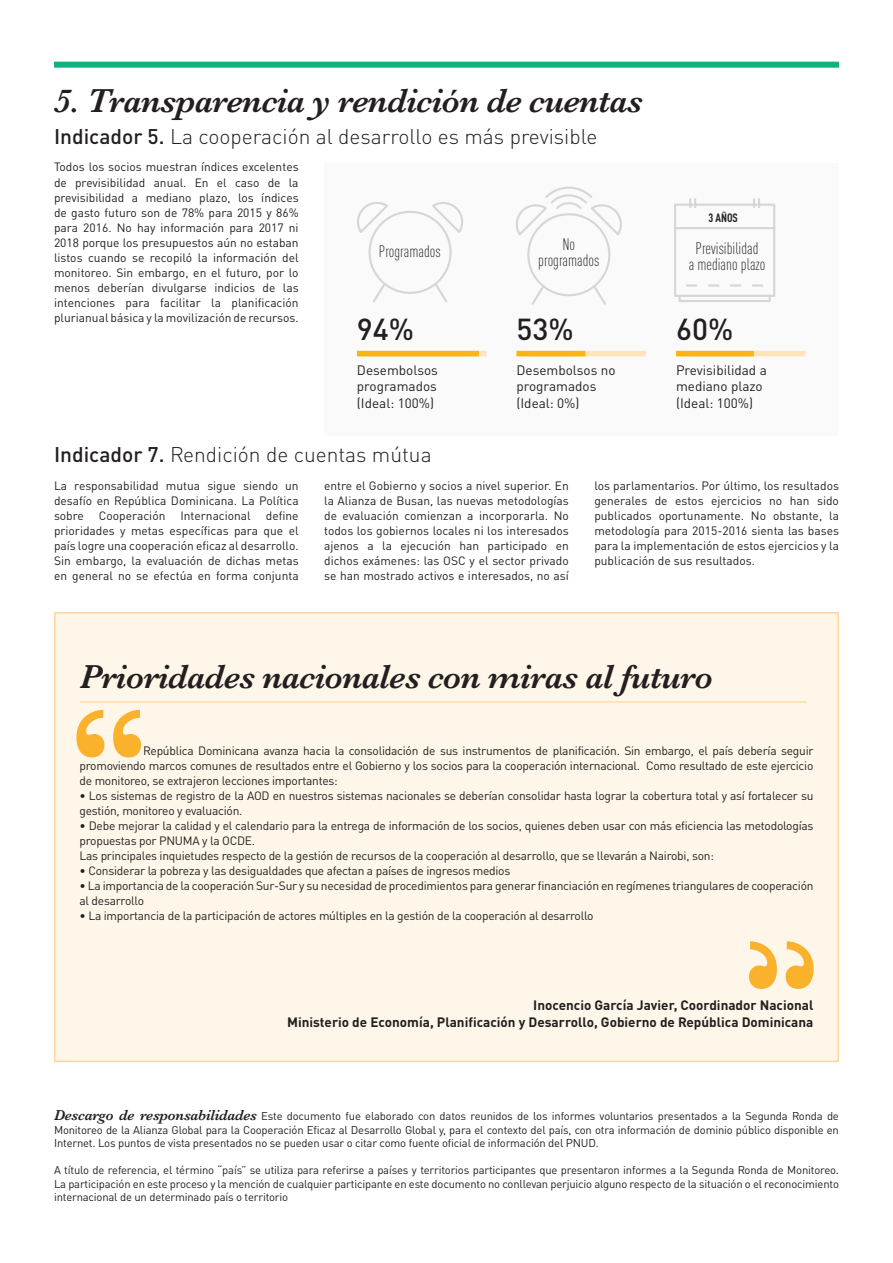
<style>
.page{position:relative;width:893px;height:1263px;background:#fff}
.page>*{position:absolute;margin:0;border:0;box-sizing:border-box;transform-origin:0 0}
.t1{font:700 136.8px "Baskerville";color:#fab22d}
.t2{font:italic 600 34.5px "Baskerville";letter-spacing:-.02em;color:#231f20}
.t3{font:500 30px "DIN Pro";color:#231f20}
.t4{font:300 21px "DIN Pro";color:#231f20}
.t5{font:300 condensed 16.5px/16.5px "DIN Pro";color:#231f20;text-align:center}
.t6{font:700 13.5px "DIN Pro";color:#231f20}
.t7{font:13.5px/16.5px "DIN Pro";color:#231f20}
.t8{font:12px/15px "DIN Pro";letter-spacing:-.02em;color:#231f20;text-align:justify}
.t9{font:12px "DIN Pro";color:#231f20}
.t10{font:700 condensed 12px "DIN Pro";color:#231f20}
.t11{font:11.25px/13.5px "DIN Pro";letter-spacing:-.015em;color:#231f20;text-align:justify}
.s1{font-weight:500}
.s2{font-family:"Baskerville";font-weight:600;font-style:italic;font-size:15px}
</style>
<div class="page">
<div style="left:54px;top:612px;width:785px;height:450px;background:#fef6e9;border:2px solid #fed79d"></div>
<hr style="left:80px;top:701px;width:727px;height:2px;background:#fed79d">
<div style="left:54px;top:62px;width:785px;height:6px;background:#0fb17e"></div>
<div style="left:324px;top:163px;width:515px;height:273px;background:#fafafb"></div>
<div style="left:516px;top:351px;width:130px;height:5px;background:#fee5b8"></div>
<div style="left:516px;top:351px;width:69px;height:5px;background:#fbb416"></div>
<div style="left:676px;top:351px;width:129px;height:5px;background:#fee5b8"></div>
<div style="left:676px;top:351px;width:78px;height:5px;background:#fbb416"></div>
<div style="left:357px;top:351px;width:129px;height:5px;background:#fee5b8"></div>
<div style="left:357px;top:351px;width:122px;height:5px;background:#fbb416"></div>
<svg style="left:357px;top:202px;width:106px;height:100px"></svg>
<svg style="left:516px;top:186px;width:106px;height:119px"></svg>
<svg style="left:674px;top:198px;width:102px;height:104px"></svg>
<p class="t2" style="left:54px;top:78px;width:590px">5. Transparencia y rendición de cuentas</p>
<p class="t4" style="left:54px;top:120px;width:545px"><span class="s1">Indicador 5.</span> La cooperación al desarrollo es más previsible</p>
<p class="t8" style="left:54px;top:158px;width:246px">Todos los socios muestran índices excelentes de previsibilidad anual. En el caso de la previsibilidad a mediano plazo, los índices de gasto futuro son de 78% para 2015 y 86% para 2016. No hay información para 2017 ni 2018 porque los presupuestos aún no estaban listos cuando se recopiló la información del monitoreo. Sin embargo, en el futuro, por lo menos deberían divulgarse indicios de las intenciones para facilitar la planificación plurianual básica y la movilización de recursos.</p>
<p class="t5" style="left:379px;top:242px;width:63px">Programados</p>
<p class="t10" style="left:708px;top:208px;width:31px">3 AÑOS</p>
<p class="t5" style="left:538px;top:235px;width:63px">No programados</p>
<p class="t5" style="left:689px;top:238px;width:78px">Previsibilidad<br>a mediano plazo</p>
<p class="t3" style="left:357px;top:305px;width:59px">94%</p>
<p class="t3" style="left:516px;top:305px;width:59px">53%</p>
<p class="t3" style="left:676px;top:305px;width:59px">60%</p>
<p class="t7" style="left:357px;top:360px;width:82px">Desembolsos programados</p>
<p class="t7" style="left:357px;top:393px;width:79px">(Ideal: 100%)</p>
<p class="t7" style="left:516px;top:360px;width:101px">Desembolsos no programados</p>
<p class="t7" style="left:516px;top:393px;width:65px">(Ideal: 0%)</p>
<p class="t7" style="left:676px;top:360px;width:92px">Previsibilidad a mediano plazo</p>
<p class="t7" style="left:676px;top:393px;width:79px">(Ideal: 100%)</p>
<p class="t4" style="left:54px;top:438px;width:379px"><span class="s1">Indicador 7.</span> Rendición de cuentas mútua</p>
<p class="t8" style="left:54px;top:477px;width:246px">La responsabilidad mutua sigue siendo un desafío en República Dominicana. La Política sobre</p>
<p class="t9" style="left:99px;top:506px;width:68px">Cooperación</p>
<p class="t9" style="left:180px;top:506px;width:72px">Internacional</p>
<p class="t8" style="left:54px;top:507px;width:246px;text-indent:212px">define prioridades y metas específicas para que el país logre una cooperación eficaz al desarrollo.<br>Sin embargo, la evaluación de dichas metas en general no se efectúa en forma conjunta</p>
<p class="t8" style="left:324px;top:477px;width:246px">entre el Gobierno y socios a nivel superior. En la Alianza de Busan, las nuevas metodologías de evaluación comienzan a incorporarla. No todos los gobiernos locales ni los interesados ajenos a la ejecución han participado en dichos exámenes: las OSC y el sector privado se han mostrado activos e interesados, no así</p>
<p class="t8" style="left:594px;top:477px;width:246px">los parlamentarios. Por último, los resultados generales de estos ejercicios no han sido publicados oportunamente. No obstante, la metodología para 2015-2016 sienta las bases para la implementación de estos ejercicios y la publicación de sus resultados.</p>
<p class="t2" style="left:80px;top:653px;width:635px">Prioridades nacionales con miras al futuro</p>
<p class="t1" style="left:68px;top:662px;width:83px">“</p>
<p class="t8" style="left:80px;top:742px;width:735px;text-indent:64px">República Dominicana avanza hacia la consolidación de sus instrumentos de planificación. Sin embargo, el país debería seguir promoviendo marcos comunes de resultados entre el Gobierno y los socios para la cooperación internacional. Como resultado de este ejercicio de monitoreo, se extrajeron lecciones importantes:</p>
<p class="t8" style="left:80px;top:787px;width:735px">• Los sistemas de registro de la AOD en nuestros sistemas nacionales se deberían consolidar hasta lograr la cobertura total y así fortalecer su gestión, monitoreo y evaluación.</p>
<p class="t8" style="left:80px;top:817px;width:735px">• Debe mejorar la calidad y el calendario para la entrega de información de los socios, quienes deben usar con más eficiencia las metodologías propuestas por PNUMA y la OCDE.</p>
<p class="t8" style="left:80px;top:847px;width:636px">Las principales inquietudes respecto de la gestión de recursos de la cooperación al desarrollo, que se llevarán a Nairobi, son:</p>
<p class="t8" style="left:80px;top:862px;width:432px">• Considerar la pobreza y las desigualdades que afectan a países de ingresos medios</p>
<p class="t8" style="left:80px;top:877px;width:735px">• La importancia de la cooperación Sur-Sur y su necesidad de procedimientos para generar financiación en regímenes triangulares de cooperación al desarrollo</p>
<p class="t8" style="left:80px;top:907px;width:515px">• La importancia de la participación de actores múltiples en la gestión de la cooperación al desarrollo</p>
<p class="t6" style="left:533px;top:994px;width:282px">Inocencio García Javier, Coordinador Nacional</p>
<p class="t6" style="left:287px;top:1010px;width:528px">Ministerio de Economía, Planificación y Desarrollo, Gobierno de República Dominicana</p>
<p class="t11" style="left:54px;top:1108px;width:786px"><span class="s2">Descargo de responsabilidades</span> Este documento fue elaborado con datos reunidos de los informes voluntarios presentados a la Segunda Ronda de Monitoreo de la Alianza Global para la Cooperación Eficaz al Desarrollo Global y, para el contexto del país, con otra información de dominio público disponible en Internet. Los puntos de vista presentados no se pueden usar o citar como fuente oficial de información del PNUD.</p>
<p class="t11" style="left:54px;top:1162px;width:786px">A título de referencia, el término “país” se utiliza para referirse a países y territorios participantes que presentaron informes a la Segunda Ronda de Monitoreo.<br>La participación en este proceso y la mención de cualquier participante en este documento no conllevan perjuicio alguno respecto de la situación o el reconocimiento internacional de un determinado país o territorio</p>
</div>
